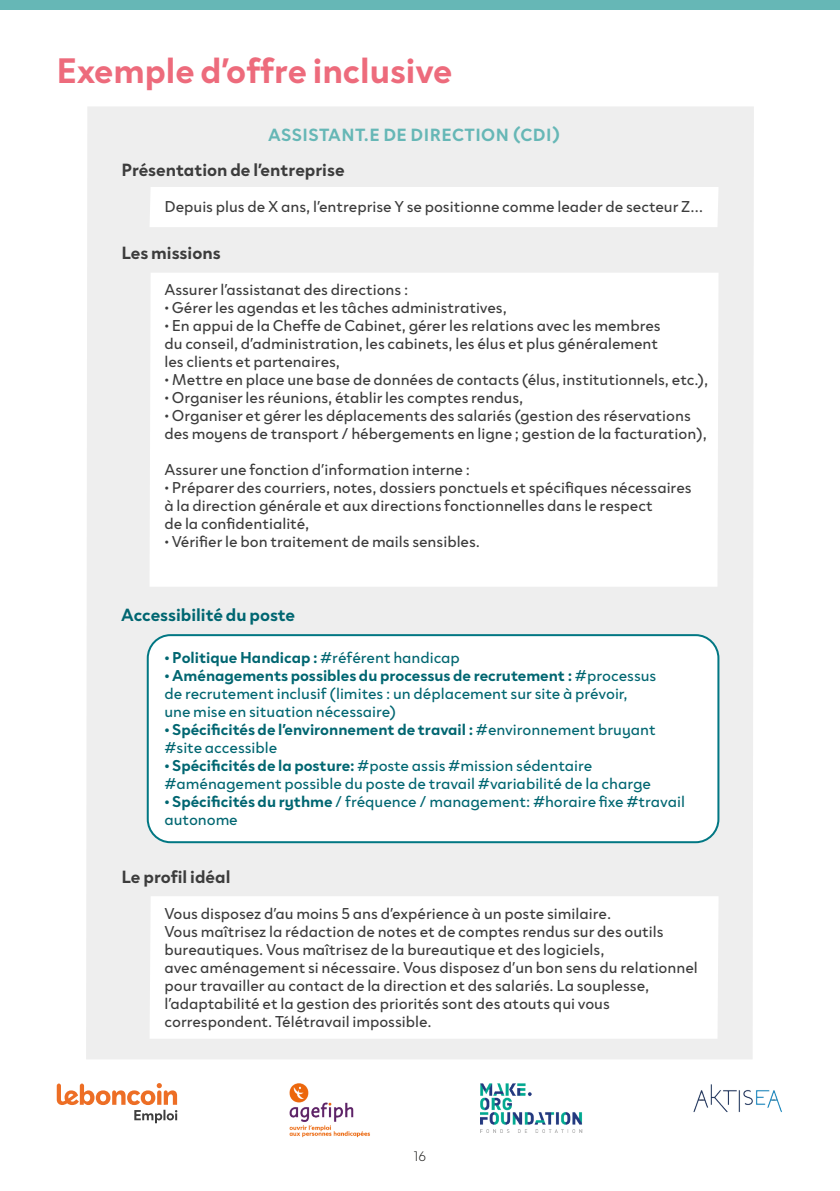
<style>
.page{position:relative;width:840px;height:1191px;background:#fff}
.page>*{position:absolute;margin:0;border:0;box-sizing:border-box;transform-origin:0 0}
.t1{font:700 36px "PSM";color:#ed6b7c}
.t2{font:700 18px "PSM";color:#3c3c3c}
.t3{font:700 18px "PSM";letter-spacing:.025em;color:#66b7b6}
.t4{font:700 18px "PSM";color:#006671}
.t5{font:16px/18px "PSM";color:#3c3c3c}
.t6{font:16px/18px "PSM";color:#006671}
.t7{font:700 16px "PSM";color:#006671}
.t8{font:300 14px "PSM";color:#1d1d1b}
.s1{font-weight:400}
.s2{font-weight:700}
</style>
<div class="page">
<img style="left:480px;top:1083px;width:102px;height:49px">
<img style="left:289px;top:1083px;width:81px;height:55px">
<img style="left:693px;top:1084px;width:89px;height:29px">
<svg style="left:57px;top:1083px;width:120px;height:40px"></svg>
<div style="left:86px;top:107px;width:667px;height:952px;background:#eee"></div>
<svg style="left:149px;top:187px;width:569px;height:40px"></svg>
<svg style="left:149px;top:273px;width:569px;height:314px"></svg>
<div style="left:148px;top:635px;width:570px;height:207px;background:#fff;border-radius:23px"></div>
<div style="left:147px;top:634px;width:572px;height:209px;border:2px solid #017783;border-radius:23px"></div>
<svg style="left:149px;top:896px;width:569px;height:142px"></svg>
<div style="left:0;top:0;width:839px;height:10px;background:#66b7b6"></div>
<p class="t1" style="left:57px;top:48px;width:397px">Exemple d’offre inclusive</p>
<p class="t3" style="left:268px;top:123px;width:293px">ASSISTANT.E DE DIRECTION (CDI)</p>
<p class="t2" style="left:121px;top:159px;width:224px">Présentation de l’entreprise</p>
<p class="t5" style="left:164px;top:197px;width:540px">Depuis plus de X ans, l’entreprise Y se positionne comme leader de secteur Z…</p>
<p class="t2" style="left:121px;top:242px;width:101px">Les missions</p>
<p class="t5" style="left:164px;top:281px;width:245px">Assurer l’assistanat des directions :</p>
<p class="t5" style="left:164px;top:299px;width:344px">• Gérer les agendas et les tâches administratives,</p>
<p class="t5" style="left:164px;top:317px;width:497px">• En appui de la Cheffe de Cabinet, gérer les relations avec les membres</p>
<p class="t5" style="left:164px;top:335px;width:495px">du conseil, d’administration, les cabinets, les élus et plus généralement</p>
<p class="t5" style="left:164px;top:353px;width:177px">les clients et partenaires,</p>
<p class="t5" style="left:164px;top:371px;width:545px">• Mettre en place une base de données de contacts (élus, institutionnels, etc.),</p>
<p class="t5" style="left:164px;top:389px;width:360px">• Organiser les réunions, établir les comptes rendus,</p>
<p class="t5" style="left:164px;top:407px;width:527px">• Organiser et gérer les déplacements des salariés (gestion des réservations</p>
<p class="t5" style="left:164px;top:425px;width:543px">des moyens de transport / hébergements en ligne ; gestion de la facturation),</p>
<p class="t5" style="left:164px;top:461px;width:307px">Assurer une fonction d’information interne :</p>
<p class="t5" style="left:164px;top:479px;width:528px">• Préparer des courriers, notes, dossiers ponctuels et spécifiques nécessaires</p>
<p class="t5" style="left:164px;top:497px;width:489px">à la direction générale et aux directions fonctionnelles dans le respect</p>
<p class="t5" style="left:164px;top:515px;width:146px">de la confidentialité,</p>
<p class="t5" style="left:164px;top:533px;width:317px">• Vérifier le bon traitement de mails sensibles.</p>
<p class="t4" style="left:121px;top:604px;width:176px">Accessibilité du poste</p>
<p class="t7" style="left:164px;top:647px;width:297px">• Politique Handicap : <span class="s1">#référent handicap</span></p>
<p class="t7" style="left:164px;top:665px;width:493px">• Aménagements possibles du processus de recrutement : <span class="s1">#processus</span></p>
<p class="t6" style="left:164px;top:684px;width:464px">de recrutement inclusif (limites : un déplacement sur site à prévoir,</p>
<p class="t6" style="left:164px;top:702px;width:233px">une mise en situation nécessaire)</p>
<p class="t7" style="left:164px;top:719px;width:492px">• Spécificités de l’environnement de travail : <span class="s1">#environnement bruyant</span></p>
<p class="t6" style="left:164px;top:738px;width:114px">#site accessible</p>
<p class="t6" style="left:164px;top:756px;width:429px"><span class="s2">• Spécificités de la posture:</span> #poste assis #mission sédentaire</p>
<p class="t6" style="left:164px;top:774px;width:488px">#aménagement possible du poste de travail #variabilité de la charge</p>
<p class="t6" style="left:164px;top:792px;width:522px"><span class="s2">• Spécificités du rythme</span> / fréquence / management: #horaire fixe #travail autonome</p>
<p class="t2" style="left:121px;top:865px;width:110px">Le profil idéal</p>
<p class="t5" style="left:164px;top:904px;width:448px">Vous disposez d’au moins 5 ans d’expérience à un poste similaire.</p>
<p class="t5" style="left:164px;top:922px;width:500px">Vous maîtrisez la rédaction de notes et de comptes rendus sur des outils</p>
<p class="t5" style="left:164px;top:940px;width:441px">bureautiques. Vous maîtrisez de la bureautique et des logiciels,</p>
<p class="t5" style="left:164px;top:958px;width:534px">avec aménagement si nécessaire. Vous disposez d’un bon sens du relationnel pour travailler au contact de la direction et des salariés. La souplesse,</p>
<p class="t5" style="left:164px;top:994px;width:446px">l’adaptabilité et la gestion des priorités sont des atouts qui vous</p>
<p class="t5" style="left:164px;top:1012px;width:268px">correspondent. Télétravail impossible.</p>
<p class="t8" style="left:413px;top:1148px;width:14px">16</p>
</div>
